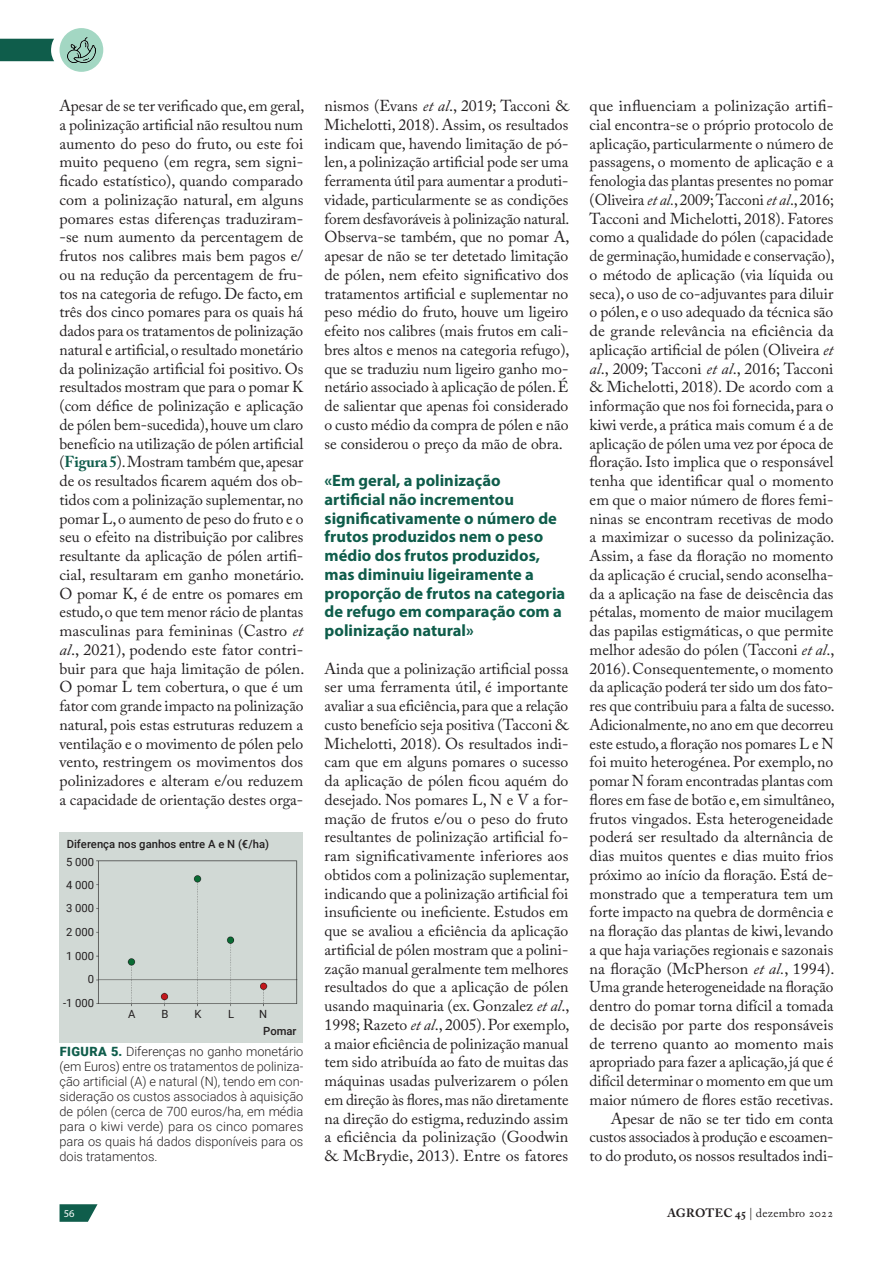
<style>
.page{position:relative;width:893px;height:1263px;background:#fff}
.page>*{position:absolute;margin:0;border:0;box-sizing:border-box;transform-origin:0 0}
.destaque_artigo{font:700 16.5px/18.8px "Myriad Pro";color:#0f5d4b}
.texto_s__ident{font:15.75px/18.8px "Adobe Caslon Pro";letter-spacing:-.005em;color:#231f20;text-align:justify}
.texto_c__ident{font:15.75px/18.8px "Adobe Caslon Pro";letter-spacing:-.01em;color:#231f20;text-align:justify}
.Figura__título{font:300 12.75px/15px "Roboto";color:#231f20;text-align:justify}
.t1{font:12px "Adobe Caslon Pro";letter-spacing:.02em;color:#231f20}
.Figura__título-2{font:500 11.25px "Roboto";color:#231f20}
.Figura__título-3{font:11.25px "Roboto";color:#231f20}
.t2{font:10.5px "Myriad Pro";color:#fff}
.s1{font-weight:700;color:#0f5d4b}
.s2{font-style:italic}
.s3{font-weight:900;color:#0f5d4b}
.s4{font-weight:700}
</style>
<div class="page">
<svg style="left:60px;top:1204px;width:38px;height:18px"></svg>
<svg style="left:0;top:39px;width:54px;height:22px"></svg>
<div style="left:60px;top:28px;width:43px;height:44px;background:#a3d7c3;border-radius:50%"></div>
<img style="left:68px;top:37px;width:27px;height:26px">
<div style="left:60px;top:832px;width:243px;height:211px;background:#d1d9d5"></div>
<img style="left:96px;top:860px;width:202px;height:147px">
<p class="texto_s__ident" style="left:60px;top:96px;width:246px">Apesar de se ter verificado que, em geral, a polinização artificial não resultou num aumento do peso do fruto, ou este foi muito pequeno (em regra, sem signi&shy;ficado estatístico), quando comparado com a polinização natural, em alguns pomares estas diferenças traduziram--se num aumento da percentagem de frutos nos calibres mais bem pagos e/ ou na redução da percentagem de fru&shy;tos na categoria de refugo. De facto, em três dos cinco pomares para os quais há dados para os tratamentos de polinização natural e artificial, o resultado monetário da polinização artificial foi positivo. Os resultados mostram que para o pomar K (com défice de polinização e aplicação de pólen bem-sucedida), houve um claro benefício na utilização de pólen artificial (<span class="s1">Figura 5</span>). Mostram também que, apesar de os resultados ficarem aquém dos ob&shy;tidos com a polinização suplementar, no pomar L, o aumento de peso do fruto e o seu o efeito na distribuição por calibres resultante da aplicação de pólen artifi&shy;cial, resultaram em ganho monetário.<br>O pomar K, é de entre os pomares em estudo, o que tem menor rácio de plantas masculinas para femininas (Castro <span class="s2">et al</span>., 2021), podendo este fator contri&shy;buir para que haja limitação de pólen.<br>O pomar L tem cobertura, o que é um fator com grande impacto na polinização natural, pois estas estruturas reduzem a ventilação e o movimento de pólen pelo vento, restringem os movimentos dos polinizadores e alteram e/ou reduzem a capacidade de orientação destes orga-</p>
<p class="Figura__título-2" style="left:67px;top:836px;width:204px">Diferença nos ganhos entre A e N (€/ha)</p>
<p class="Figura__título-3" style="left:66px;top:854px;width:30px">5 000</p>
<p class="Figura__título-3" style="left:66px;top:877px;width:30px">4 000</p>
<p class="Figura__título-3" style="left:66px;top:900px;width:30px">3 000</p>
<p class="Figura__título-3" style="left:66px;top:924px;width:30px">2 000</p>
<p class="Figura__título-3" style="left:66px;top:948px;width:30px">1 000</p>
<p class="Figura__título-3" style="left:88px;top:971px;width:8px">0</p>
<p class="Figura__título-3" style="left:63px;top:995px;width:33px">-1 000</p>
<p class="Figura__título-3" style="left:128px;top:1006px;width:9px">A</p>
<p class="Figura__título-3" style="left:161px;top:1006px;width:9px">B</p>
<p class="Figura__título-3" style="left:194px;top:1006px;width:9px">K</p>
<p class="Figura__título-3" style="left:228px;top:1006px;width:8px">L</p>
<p class="Figura__título-3" style="left:259px;top:1006px;width:10px">N</p>
<p class="Figura__título-2" style="left:263px;top:1023px;width:35px">Pomar</p>
<p class="Figura__título" style="left:60px;top:1044px;width:245px"><span class="s3">FIGURA 5.</span> Diferenças no ganho monetário (em Euros) entre os tratamentos de poliniza&shy;ção artificial (A) e natural (N), tendo em con&shy;sideração os custos associados à aquisição de pólen (cerca de 700 euros/ha, em média para o kiwi verde) para os cinco pomares para os quais há dados disponíveis para os dois tratamentos.</p>
<p class="texto_s__ident" style="left:325px;top:96px;width:246px">nismos (Evans <span class="s2">et al</span>., 2019; Tacconi &amp; Michelotti, 2018). Assim, os resultados indicam que, havendo limitação de pó&shy;len, a polinização artificial pode ser uma ferramenta útil para aumentar a produti&shy;vidade, particularmente se as condições forem desfavoráveis à polinização natural.<br>Observa-se também, que no pomar A, apesar de não se ter detetado limitação de pólen, nem efeito significativo dos tratamentos artificial e suplementar no peso médio do fruto, houve um ligeiro efeito nos calibres (mais frutos em cali&shy;bres altos e menos na categoria refugo), que se traduziu num ligeiro ganho mo&shy;netário associado à aplicação de pólen. É de salientar que apenas foi considerado o custo médio da compra de pólen e não se considerou o preço da mão de obra.</p>
<p class="destaque_artigo" style="left:325px;top:471px;width:242px">«Em geral, a polinização artificial não incrementou significativamente o número de frutos produzidos nem o peso médio dos frutos produzidos, mas diminuiu ligeiramente a proporção de frutos na categoria de refugo em comparação com a polinização natural»</p>
<p class="texto_s__ident" style="left:325px;top:659px;width:246px">Ainda que a polinização artificial possa ser uma ferramenta útil, é importante avaliar a sua eficiência, para que a relação custo benefício seja positiva (Tacconi &amp; Michelotti, 2018). Os resultados indi&shy;cam que em alguns pomares o sucesso da aplicação de pólen ficou aquém do desejado. Nos pomares L, N e V a for&shy;mação de frutos e/ou o peso do fruto resultantes de polinização artificial fo&shy;ram significativamente inferiores aos obtidos com a polinização suplementar, indicando que a polinização artificial foi insuficiente ou ineficiente. Estudos em que se avaliou a eficiência da aplicação artificial de pólen mostram que a polini&shy;zação manual geralmente tem melhores resultados do que a aplicação de pólen usando maquinaria (ex. Gonzalez <span class="s2">et al</span>., 1998; Razeto <span class="s2">et al</span>., 2005). Por exemplo, a maior eficiência de polinização manual tem sido atribuída ao fato de muitas das máquinas usadas pulverizarem o pólen em direção às flores, mas não diretamente na direção do estigma, reduzindo assim a eficiência da polinização (Goodwin &amp; McBrydie, 2013). Entre os fatores</p>
<p class="texto_s__ident" style="left:590px;top:96px;width:247px">que influenciam a polinização artifi&shy;cial encontra-se o próprio protocolo de aplicação, particularmente o número de passagens, o momento de aplicação e a fenologia das plantas presentes no pomar (Oliveira <span class="s2">et al.</span>, 2009; Tacconi <span class="s2">et al</span>., 2016; Tacconi and Michelotti, 2018). Fatores como a qualidade do pólen (capacidade de germinação, humidade e conservação), o método de aplicação (via líquida ou seca), o uso de co-adjuvantes para diluir o pólen, e o uso adequado da técnica são de grande relevância na eficiência da aplicação artificial de pólen (Oliveira <span class="s2">et al</span>., 2009; Tacconi <span class="s2">et al</span>., 2016; Tacconi &amp; Michelotti, 2018). De acordo com a informação que nos foi fornecida, para o kiwi verde, a prática mais comum é a de aplicação de pólen uma vez por época de floração. Isto implica que o responsável tenha que identificar qual o momento em que o maior número de flores femi&shy;ninas se encontram recetivas de modo a maximizar o sucesso da polinização.<br>Assim, a fase da floração no momento da aplicação é crucial, sendo aconselha&shy;da a aplicação na fase de deiscência das pétalas, momento de maior mucilagem das papilas estigmáticas, o que permite melhor adesão do pólen (Tacconi <span class="s2">et al</span>., 2016). Consequentemente, o momento da aplicação poderá ter sido um dos fato&shy;res que contribuiu para a falta de sucesso.<br>Adicionalmente, no ano em que decorreu este estudo, a floração nos pomares L e N foi muito heterogénea. Por exemplo, no pomar N foram encontradas plantas com flores em fase de botão e, em simultâneo, frutos vingados. Esta heterogeneidade poderá ser resultado da alternância de dias muitos quentes e dias muito frios próximo ao início da floração. Está de&shy;monstrado que a temperatura tem um forte impacto na quebra de dormência e na floração das plantas de kiwi, levando a que haja variações regionais e sazonais na floração (McPherson <span class="s2">et al.</span>, 1994).<br>Uma grande heterogeneidade na floração dentro do pomar torna difícil a tomada de decisão por parte dos responsáveis de terreno quanto ao momento mais apropriado para fazer a aplicação, já que é difícil determinar o momento em que um maior número de flores estão recetivas.</p>
<p class="texto_c__ident" style="left:590px;top:1109px;width:245px;text-indent:21px">Apesar de não se ter tido em conta custos associados à produção e escoamen&shy;to do produto, os nossos resultados indi-</p>
<p class="t2" style="left:64px;top:1206px;width:12px">56</p>
<p class="t1" style="left:667px;top:1206px;width:168px"><span class="s4">AGROTEC 45</span> | dezembro 2022</p>
</div>
